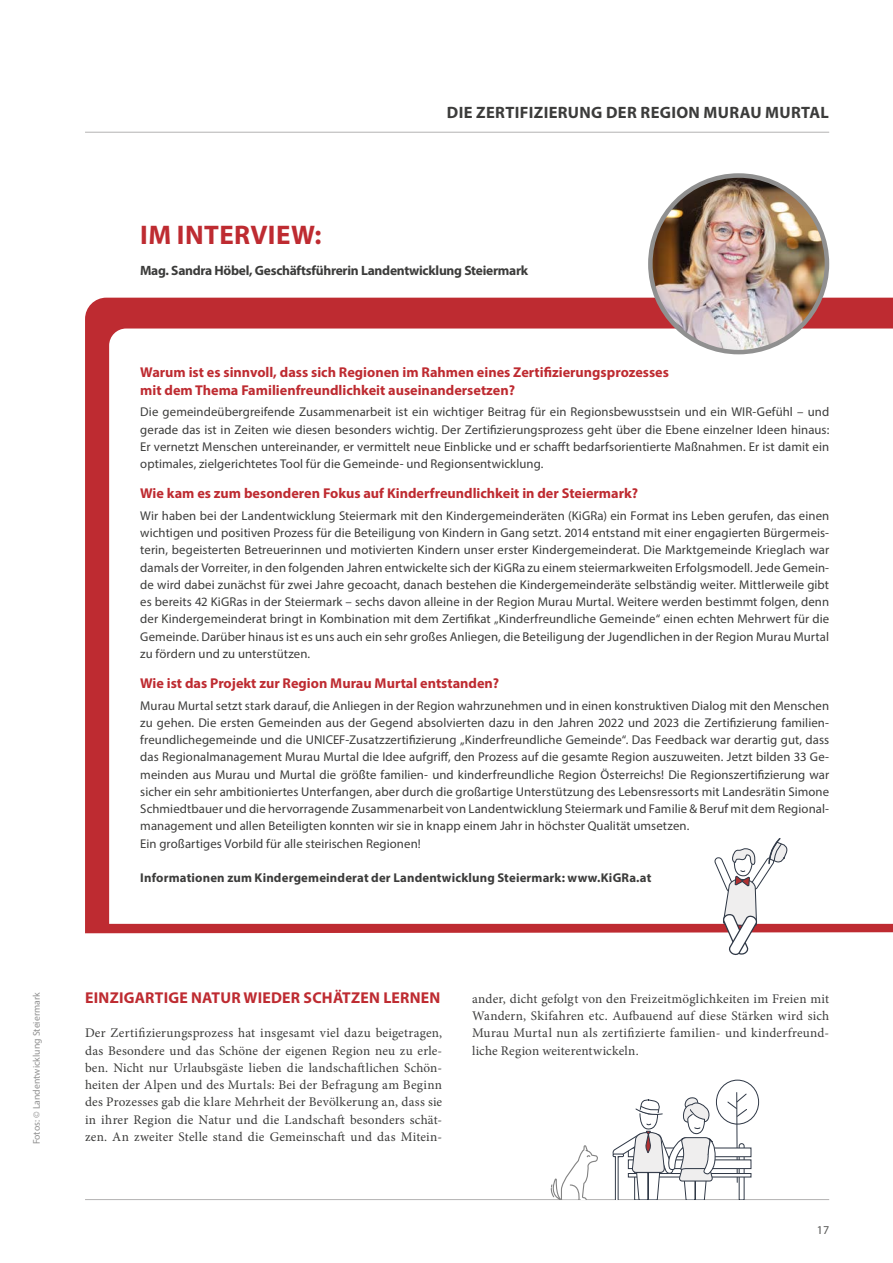
<style>
.page{position:relative;width:893px;height:1263px;background:#fff}
.page>*{position:absolute;margin:0;border:0;box-sizing:border-box;transform-origin:0 0}
.Barrierefrei_H2_Rot_Bold{font:700 27px "Myriad Pro";letter-spacing:.015em;color:#be2b31}
.Barrierefrei_Header_Redaktioneller_Teil{font:700 16.5px "Myriad Pro";letter-spacing:.02em;color:#3c3c3b}
.Barrierefrei_H2_Rot_Bold-2{font:700 15.75px "Myriad Pro";letter-spacing:.015em;color:#be2b31}
.Barrierefrei_Interview_FRAGE{font:700 14.25px/17.2px "Myriad Pro";color:#be2b31}
.Formatgruppe_1_Text_-_Kurzinformation{font:700 13.5px "Myriad Pro";letter-spacing:-.02em;color:#3c3c3b}
.Barrierefrei_FT_NEU{font:13.2px/17.2px "Minion Pro";letter-spacing:.01em;color:#3c3c3b;text-align:justify}
.Barrierefrei_Interview_FRAGE-2{font:12.75px/17.2px "Myriad Pro";letter-spacing:.01em;color:#3c3c3b;text-align:justify}
.Barrierefrei_Interview_FRAGE-3{font:700 12.75px "Myriad Pro";letter-spacing:.01em;color:#3c3c3b}
.t1{font:12px "Myriad Pro";color:#575756}
.Fotocredits{font:9.75px "Myriad Pro";color:#909090}
</style>
<div class="page">
<hr style="left:85px;top:1199px;width:744px;height:1px;background:#b3b2b2">
<hr style="left:85px;top:132px;width:744px;height:1px;background:#b3b2b2">
<div style="left:85px;top:298px;width:808px;height:635px;background:#be2b31"></div>
<svg style="left:109px;top:328px;width:784px;height:596px"></svg>
<img style="left:650px;top:175px;width:177px;height:177px;border-radius:88px">
<div style="left:648px;top:173px;width:181px;height:181px;border:4px solid #909090;border-radius:50%"></div>
<svg style="left:714px;top:837px;width:75px;height:118px"></svg>
<svg style="left:550px;top:1145px;width:48px;height:54px"></svg>
<div style="left:716px;top:1080px;width:43px;height:44px;border:1px solid #303947;border-radius:50%"></div>
<svg style="left:727px;top:1092px;width:21px;height:107px"></svg>
<div style="left:628px;top:1148px;width:123px;height:9px;background:#fff"></div>
<div style="left:628px;top:1147px;width:123px;height:10px;border:1px solid #303947"></div>
<div style="left:628px;top:1160px;width:123px;height:8px;background:#fff"></div>
<div style="left:628px;top:1159px;width:123px;height:10px;border:1px solid #303947"></div>
<div style="left:628px;top:1173px;width:123px;height:4px;border:1px solid #303947"></div>
<svg style="left:612px;top:1096px;width:105px;height:103px"></svg>
<p class="Fotocredits" style="left:31px;top:1144px;width:153px;rotate:-90deg">Fotos: © Landentwicklung Steiermark</p>
<p class="Barrierefrei_Header_Redaktioneller_Teil" style="left:447px;top:102px;width:384px">DIE ZERTIFIZIERUNG DER REGION MURAU MURTAL</p>
<p class="Barrierefrei_H2_Rot_Bold" style="left:140px;top:217px;width:183px">IM INTERVIEW:</p>
<p class="Formatgruppe_1_Text_-_Kurzinformation" style="left:140px;top:261px;width:390px">Mag. Sandra Höbel, Geschäftsführerin Landentwicklung Steiermark</p>
<p class="Barrierefrei_Interview_FRAGE" style="left:140px;top:363px;width:530px">Warum ist es sinnvoll, dass sich Regionen im Rahmen eines Zertifizierungsprozesses mit dem Thema Familienfreundlichkeit auseinandersetzen?</p>
<p class="Barrierefrei_Interview_FRAGE-2" style="left:140px;top:403px;width:690px">Die gemeindeübergreifende Zusammenarbeit ist ein wichtiger Beitrag für ein Regionsbewusstsein und ein WIR-Gefühl – und gerade das ist in Zeiten wie diesen besonders wichtig. Der Zertifizierungsprozess geht über die Ebene einzelner Ideen hinaus:<br>Er vernetzt Menschen untereinander, er vermittelt neue Einblicke und er schafft bedarfsorientierte Maßnahmen. Er ist damit ein optimales, zielgerichtetes Tool für die Gemeinde- und Regionsentwicklung.</p>
<p class="Barrierefrei_Interview_FRAGE" style="left:140px;top:484px;width:499px">Wie kam es zum besonderen Fokus auf Kinderfreundlichkeit in der Steiermark?</p>
<p class="Barrierefrei_Interview_FRAGE-2" style="left:140px;top:507px;width:690px">Wir haben bei der Landentwicklung Steiermark mit den Kindergemeinderäten (KiGRa) ein Format ins Leben gerufen, das einen wichtigen und positiven Prozess für die Beteiligung von Kindern in Gang setzt. 2014 entstand mit einer engagierten Bürgermeis&shy;terin, begeisterten Betreuerinnen und motivierten Kindern unser erster Kindergemeinderat. Die Marktgemeinde Krieglach war damals der Vorreiter, in den folgenden Jahren entwickelte sich der KiGRa zu einem steiermarkweiten Erfolgsmodell. Jede Gemein&shy;de wird dabei zunächst für zwei Jahre gecoacht, danach bestehen die Kindergemeinderäte selbständig weiter. Mittlerweile gibt es bereits 42 KiGRas in der Steiermark – sechs davon alleine in der Region Murau Murtal. Weitere werden bestimmt folgen, denn der Kindergemeinderat bringt in Kombination mit dem Zertifikat „Kinderfreundliche Gemeinde“ einen echten Mehrwert für die Gemeinde. Darüber hinaus ist es uns auch ein sehr großes Anliegen, die Beteiligung der Jugendlichen in der Region Murau Murtal zu fördern und zu unterstützen.</p>
<p class="Barrierefrei_Interview_FRAGE" style="left:140px;top:674px;width:360px">Wie ist das Projekt zur Region Murau Murtal entstanden?</p>
<p class="Barrierefrei_Interview_FRAGE-2" style="left:140px;top:696px;width:690px">Murau Murtal setzt stark darauf, die Anliegen in der Region wahrzunehmen und in einen konstruktiven Dialog mit den Menschen zu gehen. Die ersten Gemeinden aus der Gegend absolvierten dazu in den Jahren 2022 und 2023 die Zertifizierung familien&shy;freundlichegemeinde und die UNICEF-Zusatzzertifizierung „Kinderfreundliche Gemeinde“. Das Feedback war derartig gut, dass das Regionalmanagement Murau Murtal die Idee aufgriff, den Prozess auf die gesamte Region auszuweiten. Jetzt bilden 33 Ge&shy;meinden aus Murau und Murtal die größte familien- und kinderfreundliche Region Österreichs! Die Regionszertifizierung war sicher ein sehr ambitioniertes Unterfangen, aber durch die großartige Unterstützung des Lebensressorts mit Landesrätin Simone Schmiedtbauer und die hervorragende Zusammenarbeit von Landentwicklung Steiermark und Familie &amp; Beruf mit dem Regional&shy;management und allen Beteiligten konnten wir sie in knapp einem Jahr in höchster Qualität umsetzen.</p>
<p class="Barrierefrei_Interview_FRAGE-2" style="left:140px;top:834px;width:282px">Ein großartiges Vorbild für alle steirischen Regionen!</p>
<p class="Barrierefrei_Interview_FRAGE-3" style="left:140px;top:869px;width:513px">Informationen zum Kindergemeinderat der Landentwicklung Steiermark: www.KiGRa.at</p>
<p class="Barrierefrei_H2_Rot_Bold-2" style="left:85px;top:987px;width:357px">EINZIGARTIGE NATUR WIEDER SCHÄTZEN LERNEN</p>
<p class="Barrierefrei_FT_NEU" style="left:85px;top:1024px;width:359px">Der Zertifizierungsprozess hat insgesamt viel dazu beigetragen, das Besondere und das Schöne der eigenen Region neu zu erle&shy;ben. Nicht nur Urlaubsgäste lieben die landschaftlichen Schön&shy;heiten der Alpen und des Murtals: Bei der Befragung am Beginn des Prozesses gab die klare Mehrheit der Bevölkerung an, dass sie in ihrer Region die Natur und die Landschaft besonders schät&shy;zen. An zweiter Stelle stand die Gemeinschaft und das Mitein-</p>
<p class="Barrierefrei_FT_NEU" style="left:472px;top:990px;width:359px">ander, dicht gefolgt von den Freizeitmöglichkeiten im Freien mit Wandern, Skifahren etc. Aufbauend auf diese Stärken wird sich Murau Murtal nun als zertifizierte familien- und kinderfreund&shy;liche Region weiterentwickeln.</p>
<p class="t1" style="left:817px;top:1222px;width:14px">17</p>
</div>
